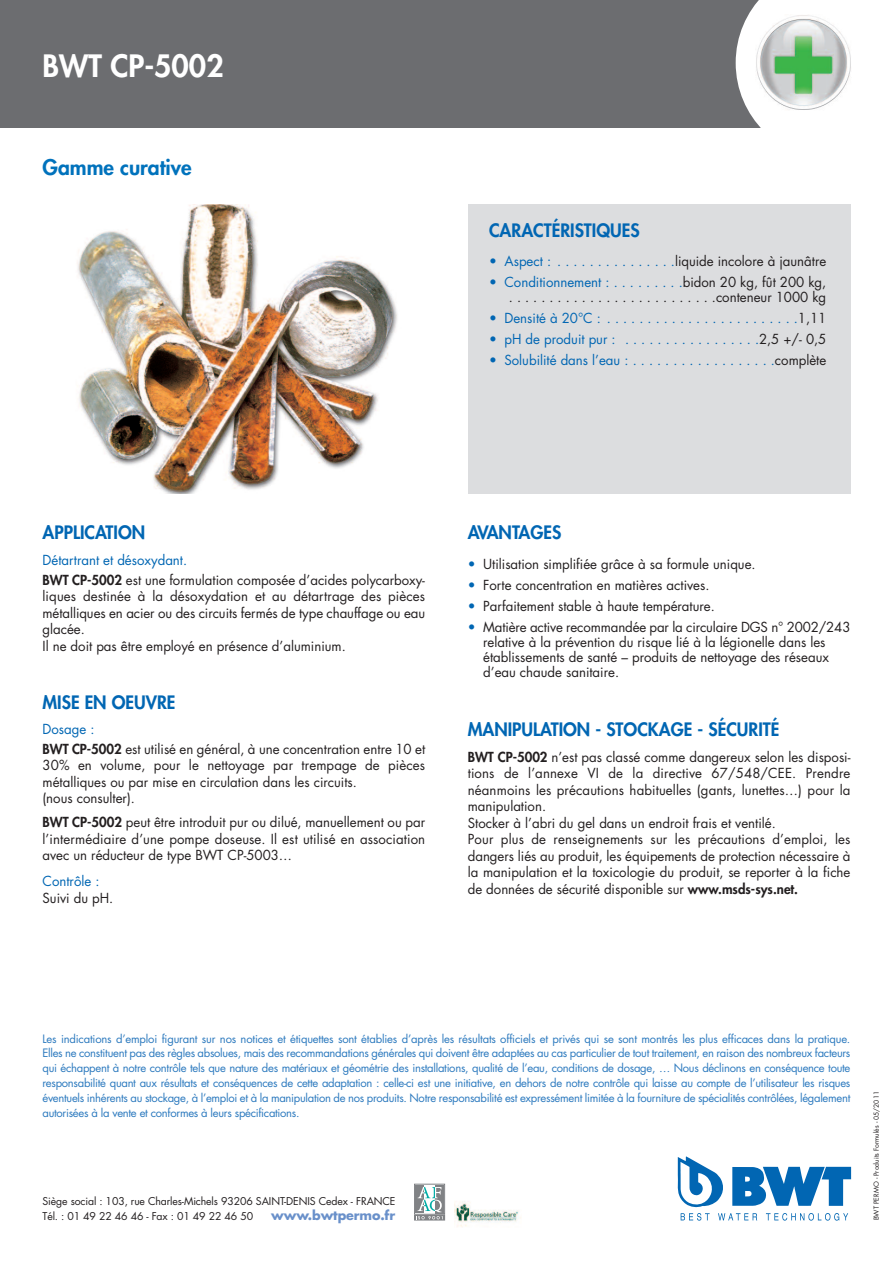
<style>
.page{position:relative;width:893px;height:1263px;background:#fff}
.page>*{position:absolute;margin:0;border:0;box-sizing:border-box;transform-origin:0 0}
.t1{font:800 30px "Futura";color:#fff}
.t2{font:800 21px "Futura";color:#0072bc}
.t3{font:800 18px "Futura";color:#0166b3}
.t4{font:13.5px/16.5px "Futura";color:#231f20}
.t5{font:13.5px "Futura";color:#0166b3}
.t6{font:700 12.75px "Futura";letter-spacing:-.01em;color:#6990ca}
.t7{font:11.25px/14.7px "Futura";letter-spacing:-.025em;color:#2b79be;text-align:justify}
.t8{font:10.5px/15.9px "Futura";letter-spacing:-.01em;color:#231f20}
.t9{font:6.75px "Futura";color:#231f20}
.s1{color:#0166b3}
.s2{color:#231f20}
.s3{font-weight:800}
</style>
<div class="page">
<div style="left:0;top:0;width:893px;height:128px;background:#6c6d70"></div>
<div style="left:414px;top:1215px;width:31px;height:5px;border:1px solid #808285"></div>
<div style="left:414px;top:1184px;width:31px;height:31px;border:1px solid #808285"></div>
<div style="left:416px;top:1185px;width:8px;height:28px;background:#808285"></div>
<div style="left:435px;top:1185px;width:9px;height:28px;background:#808285"></div>
<svg style="left:416px;top:1187px;width:27px;height:32px"></svg>
<img style="left:454px;top:1201px;width:67px;height:26px">
<svg style="left:677px;top:1156px;width:174px;height:64px"></svg>
<svg style="left:736px;top:0;width:157px;height:128px;background:#f2f2f2"></svg>
<img style="left:755px;top:15px;width:96px;height:96px">
<div style="left:468px;top:204px;width:382px;height:289px;background:#dcdddf"></div>
<img style="left:77px;top:204px;width:320px;height:289px">
<h1 class="t1" style="left:43px;top:51px;width:183px">BWT CP-5002</h1>
<h2 class="t2" style="left:43px;top:158px;width:151px">Gamme curative</h2>
<h3 class="t3" style="left:489px;top:222px;width:152px">CARACTÉRISTIQUES</h3>
<p class="t4" style="left:489px;top:254px;width:339px"><span class="s1">• Aspect : . . . . . . . . . . . . . . .</span>liquide incolore à jaunâtre</p>
<p class="t4" style="left:489px;top:276px;width:339px;line-height:15px;text-align:right"><span class="s1">• Conditionnement : . . . . . . . . .</span>bidon 20 kg, fût 200 kg, . . . . . . . . . . . . . . . . . . . . . . . . . .conteneur 1000 kg</p>
<p class="t5" style="left:489px;top:312px;width:339px">• Densité à 20°C : . . . . . . . . . . . . . . . . . . . . . . . .<span class="s2">1,11</span></p>
<p class="t5" style="left:489px;top:333px;width:339px">• pH de produit pur : . . . . . . . . . . . . . . . . .<span class="s2">2,5 +/- 0,5</span></p>
<p class="t5" style="left:489px;top:354px;width:339px">• Solubilité dans l’eau : . . . . . . . . . . . . . . . . . .<span class="s2">complète</span></p>
<h3 class="t3" style="left:43px;top:523px;width:104px">APPLICATION</h3>
<p class="t4" style="left:43px;top:552px;width:384px;line-height:19.5px"><span class="s1">Détartrant et désoxydant.<br></span><span class="s3">BWT CP-5002</span> est une formulation composée d’acides polycarboxy-</p>
<p class="t4" style="left:43px;top:589px;width:384px">liques destinée à la désoxydation et au détartrage des pièces métalliques en acier ou des circuits fermés de type chauffage ou eau glacée.<br>Il ne doit pas être employé en présence d’aluminium.</p>
<h3 class="t3" style="left:43px;top:693px;width:135px">MISE EN OEUVRE</h3>
<p class="t4" style="left:43px;top:720px;width:384px;line-height:19.5px"><span class="s1">Dosage :<br></span><span class="s3">BWT CP-5002</span> est utilisé en général, à une concentration entre 10 et</p>
<p class="t4" style="left:43px;top:758px;width:384px">30% en volume, pour le nettoyage par trempage de pièces métalliques ou par mise en circulation dans les circuits.<br>(nous consulter).</p>
<p class="t4" style="left:43px;top:815px;width:384px;text-align:justify"><span class="s3">BWT CP-5002</span> peut être introduit pur ou dilué, manuellement ou par l’intermédiaire d’une pompe doseuse. Il est utilisé en association avec un réducteur de type BWT CP-5003…</p>
<p class="t5" style="left:43px;top:874px;width:58px">Contrôle :</p>
<p class="t4" style="left:43px;top:891px;width:72px">Suivi du pH.</p>
<h3 class="t3" style="left:468px;top:523px;width:95px">AVANTAGES</h3>
<p class="t4" style="left:468px;top:557px;width:289px"><span class="s1">•</span> Utilisation simplifiée grâce à sa formule unique.</p>
<p class="t4" style="left:468px;top:578px;width:243px"><span class="s1">•</span> Forte concentration en matières actives.</p>
<p class="t4" style="left:468px;top:599px;width:249px"><span class="s1">•</span> Parfaitement stable à haute température.</p>
<p class="t4" style="left:483px;top:620px;width:369px;line-height:15px;text-indent:-15px"><span class="s1">•</span> Matière active recommandée par la circulaire DGS n° 2002/243 relative à la prévention du risque lié à la légionelle dans les établissements de santé – produits de nettoyage des réseaux d’eau chaude sanitaire.</p>
<h3 class="t3" style="left:468px;top:721px;width:313px">MANIPULATION - STOCKAGE - SÉCURITÉ</h3>
<p class="t4" style="left:468px;top:750px;width:384px"><span class="s3">BWT CP-5002</span> n’est pas classé comme dangereux selon les disposi&shy;tions de l’annexe VI de la directive 67/548/CEE. Prendre néanmoins les précautions habituelles (gants, lunettes…) pour la manipulation.<br>Stocker à l’abri du gel dans un endroit frais et ventilé.<br>Pour plus de renseignements sur les précautions d’emploi, les dangers liés au produit, les équipements de protection nécessaire à la manipulation et la toxicologie du produit, se reporter à la fiche de données de sécurité disponible sur <span class="s3">www.msds-sys.net.</span></p>
<p class="t7" style="left:42px;top:1032px;width:809px">Les indications d’emploi figurant sur nos notices et étiquettes sont établies d’après les résultats officiels et privés qui se sont montrés les plus efficaces dans la pratique.<br>Elles ne constituent pas des règles absolues, mais des recommandations générales qui doivent être adaptées au cas particulier de tout traitement, en raison des nombreux facteurs qui échappent à notre contrôle tels que nature des matériaux et géométrie des installations, qualité de l’eau, conditions de dosage, … Nous déclinons en conséquence toute responsabilité quant aux résultats et conséquences de cette adaptation : celle-ci est une initiative, en dehors de notre contrôle qui laisse au compte de l’utilisateur les risques éventuels inhérents au stockage, à l’emploi et à la manipulation de nos produits. Notre responsabilité est expressément limitée à la fourniture de spécialités contrôlées, légalement autorisées à la vente et conformes à leurs spécifications.</p>
<p class="t8" style="left:43px;top:1193px;width:355px">Siège social : 103, rue Charles-Michels 93206 SAINT-DENIS Cedex - FRANCE<br>Tél. : 01 49 22 46 46 - Fax : 01 49 22 46 50</p>
<p class="t6" style="left:271px;top:1210px;width:125px">www.bwtpermo.fr</p>
<p class="t9" style="left:873px;top:1220px;width:131px;rotate:-90deg">BWT PERMO - Produits Formulés - 05/2011</p>
</div>
